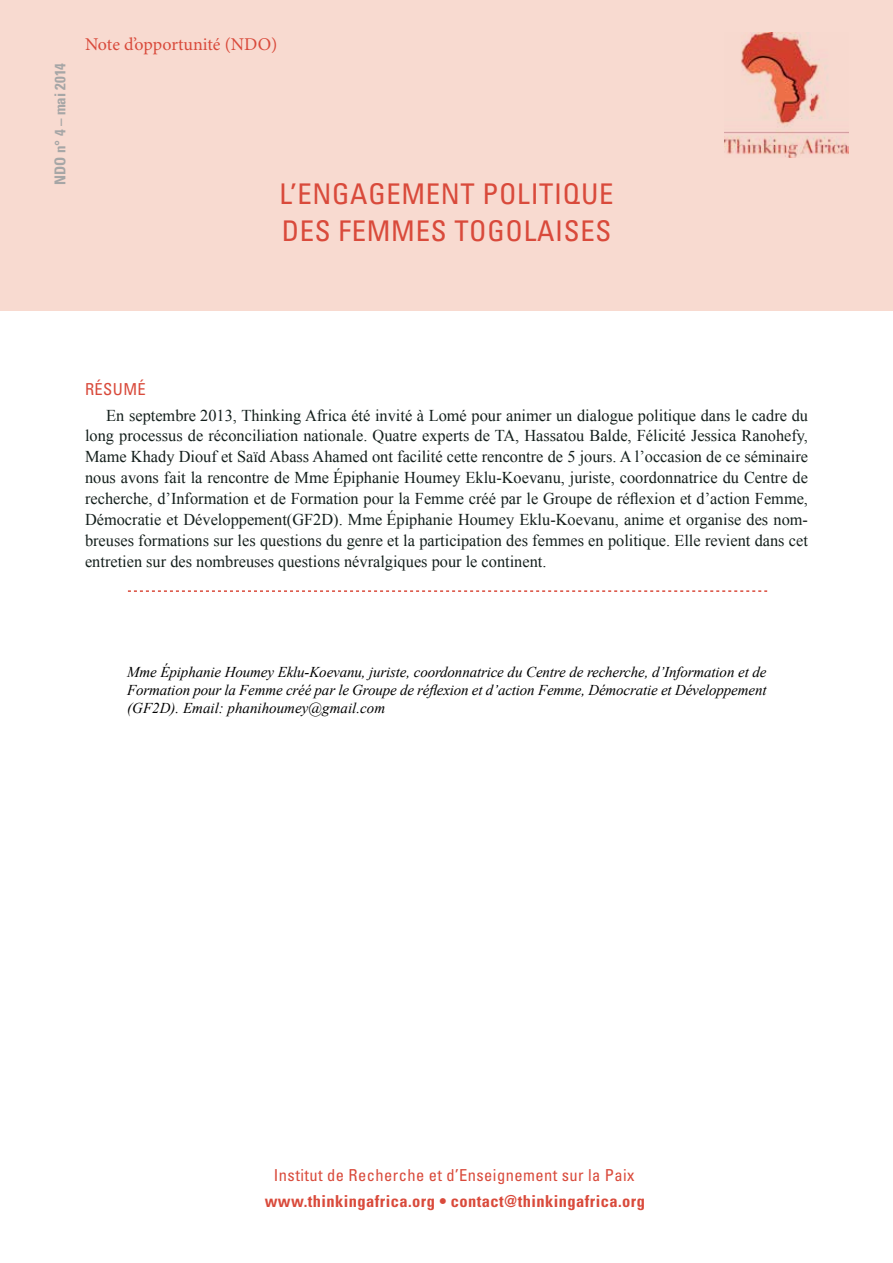
<style>
.page{position:relative;width:893px;height:1263px;background:#fff}
.page>*{position:absolute;margin:0;border:0;box-sizing:border-box;transform-origin:0 0}
.t1{font:condensed 28.5px/37.5px "Univers";letter-spacing:.025em;color:#d94a3b}
.t2{font:18px "Minion Pro";letter-spacing:-.005em;color:#d94a3b}
.t3{font:16.5px/20.9px "Times New Roman";color:#141f1c;text-align:justify}
.t4{font:condensed 16.5px "Univers";letter-spacing:.025em;color:#d94a3b}
.t5{font:700 condensed 16.5px "Univers";letter-spacing:.025em;color:#d94a3b}
.t6{font:italic 15px/18px "Times New Roman";color:#000;text-align:justify}
.t7{font:700 condensed 15px "Univers";color:#a6a6a6}
</style>
<div class="page">
<div style="left:1px;top:0;width:892px;height:310px;background:#f8dad0"></div>
<svg style="left:128px;top:590px;width:639px;height:2px"></svg>
<img style="left:724px;top:33px;width:124px;height:124px">
<p class="t7" style="left:51px;top:185px;width:123px;rotate:-90deg">NDO n° 4 – mai 2014</p>
<p class="t2" style="left:85px;top:33px;width:194px">Note d’opportunité (NDO)</p>
<h1 class="t1" style="left:280px;top:174px;width:335px">L’ENGAGEMENT POLITIQUE<br>DES FEMMES TOGOLAISES</h1>
<p class="t4" style="left:85px;top:379px;width:62px">RÉSUMÉ</p>
<p class="t3" style="left:85px;top:404px;width:724px;text-indent:21px">En septembre 2013, Thinking Africa été invité à Lomé pour animer un dialogue politique dans le cadre du long processus de réconciliation nationale. Quatre experts de TA, Hassatou Balde, Félicité Jessica Ranohefy, Mame Khady Diouf et Saïd Abass Ahamed ont facilité cette rencontre de 5 jours. A l’occasion de ce séminaire nous avons fait la rencontre de Mme Épiphanie Houmey Eklu-Koevanu, juriste, coordonnatrice du Centre de recherche, d’Information et de Formation pour la Femme créé par le Groupe de réflexion et d’action Femme, Démocratie et Développement(GF2D). Mme Épiphanie Houmey Eklu-Koevanu, anime et organise des nom&shy;breuses formations sur les questions du genre et la participation des femmes en politique. Elle revient dans cet entretien sur des nombreuses questions névralgiques pour le continent.</p>
<p class="t6" style="left:127px;top:663px;width:641px">Mme Épiphanie Houmey Eklu-Koevanu, juriste, coordonnatrice du Centre de recherche, d’Information et de Formation pour la Femme créé par le Groupe de réflexion et d’action Femme, Démocratie et Développement (GF2D). Email: phanihoumey@gmail.com</p>
<p class="t4" style="left:274px;top:1164px;width:362px">Institut de Recherche et d’Enseignement sur la Paix</p>
<p class="t5" style="left:265px;top:1191px;width:382px">www.thinkingafrica.org • contact@thinkingafrica.org</p>
</div>
